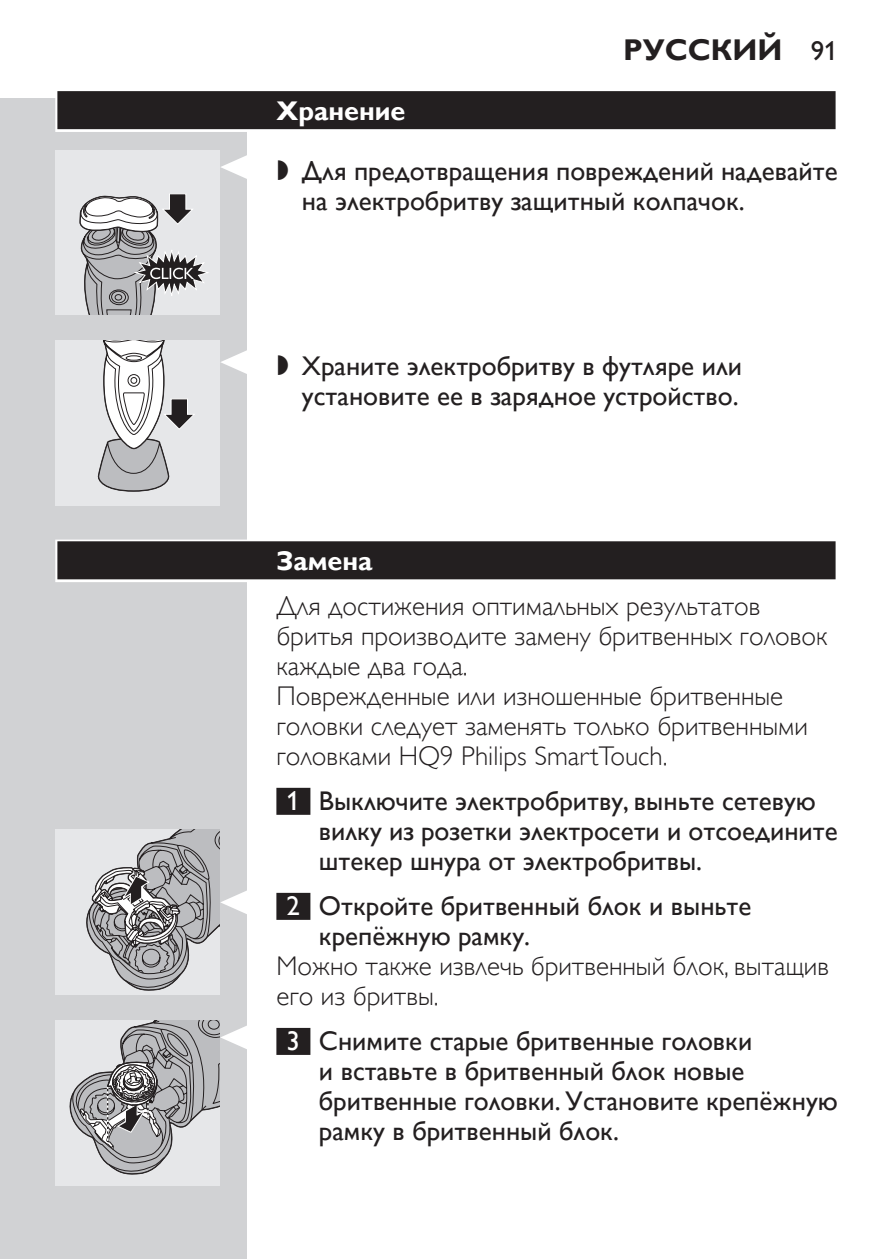
<style>
.page{position:relative;width:893px;height:1259px;background:#fff}
.page>*{position:absolute;margin:0;border:0;box-sizing:border-box;transform-origin:0 0}
.t1{font:700 30px "Gill Sans Alt One WGL";color:#231f20}
.t2{font:27px/30px "Gill Sans Alt One WGL";color:#231f20}
.t3{font:27px/30px "Gill Sans Alt One WGL Light";color:#231f20}
.t4{font:700 27px "Gill Sans Alt One WGL";color:#fff}
.t5{font:27px "Philips Ll Font Plain";color:#231f20}
.s1{font-weight:400;font-size:27px}
.s2{color:#fff}
</style>
<div class="page">
<div style="left:0;top:98px;width:247px;height:1161px;background:#d1d2d4"></div>
<div style="left:55px;top:89px;width:783px;height:43px;background:linear-gradient(to right,#dadada,#dadada)"></div>
<div style="left:57px;top:91px;width:779px;height:38px;background:#231f20"></div>
<div style="left:55px;top:539px;width:783px;height:43px;background:linear-gradient(to right,#b3b2b2,#b3b2b2)"></div>
<div style="left:57px;top:541px;width:779px;height:38px;background:#231f20"></div>
<div style="left:276px;top:788px;width:34px;height:27px;background:#231f20"></div>
<div style="left:276px;top:893px;width:34px;height:27px;background:#231f20"></div>
<div style="left:276px;top:1028px;width:34px;height:27px;background:#231f20"></div>
<svg style="left:221px;top:155px;width:26px;height:24px"></svg>
<div style="left:55px;top:150px;width:165px;height:165px;background:#e6e7e9"></div>
<svg style="left:79px;top:193px;width:130px;height:122px"></svg>
<svg style="left:221px;top:350px;width:26px;height:24px"></svg>
<div style="left:55px;top:341px;width:165px;height:164px;background:#e6e7e9"></div>
<svg style="left:98px;top:341px;width:97px;height:151px"></svg>
<div style="left:55px;top:830px;width:165px;height:164px;background:#e6e7e9"></div>
<svg style="left:86px;top:830px;width:161px;height:161px"></svg>
<div style="left:55px;top:1020px;width:165px;height:165px;background:#e6e7e9"></div>
<svg style="left:69px;top:1020px;width:178px;height:155px"></svg>
<p class="t1" style="left:623px;top:29px;width:216px">Русский <span class="s1">91</span></p>
<p class="t4" style="left:276px;top:92px;width:131px">Хранение</p>
<p class="t2" style="left:302px;top:156px;width:537px">Для предотвращения повреждений надевайте на электробритву защитный колпачок.</p>
<p class="t5" style="left:276px;top:155px;width:15px">,</p>
<p class="t5" style="left:276px;top:350px;width:15px">,</p>
<p class="t2" style="left:302px;top:351px;width:442px">Храните электробритву в футляре или установите ее в зарядное устройство.</p>
<p class="t4" style="left:276px;top:542px;width:98px">Замена</p>
<p class="t3" style="left:276px;top:591px;width:553px">Для достижения оптимальных результатов бритья производите замену бритвенных головок каждые два года.<br>Поврежденные или изношенные бритвенные головки следует заменять только бритвенными головками HQ9 Philips SmartTouch.</p>
<p class="t2" style="left:319px;top:786px;width:520px;text-indent:-32px"><span class="s2">1</span> Выключите электробритву, выньте сетевую вилку из розетки электросети и отсоедините штекер шнура от электробритвы.</p>
<p class="t2" style="left:319px;top:891px;width:434px;text-indent:-32px"><span class="s2">2</span> Откройте бритвенный блок и выньте крепёжную рамку.</p>
<p class="t3" style="left:276px;top:951px;width:554px">Можно также извлечь бритвенный блок, вытащив его из бритвы.</p>
<p class="t2" style="left:319px;top:1026px;width:520px;text-indent:-32px"><span class="s2">3</span> Снимите старые бритвенные головки<br>и вставьте в бритвенный блок новые бритвенные головки. Установите крепёжную рамку в бритвенный блок.</p>
</div>
